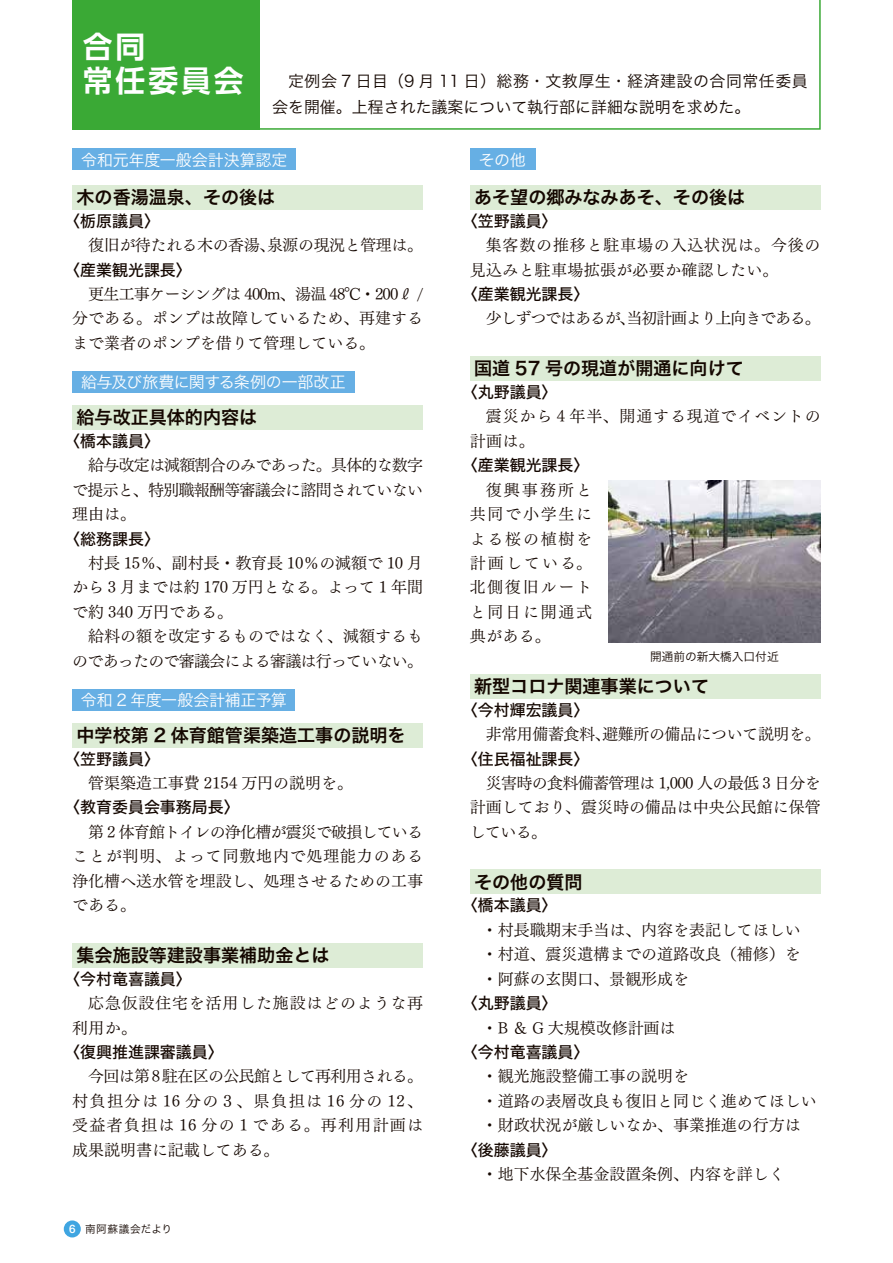
<style>
.page{position:relative;width:893px;height:1263px;background:#fff}
.page>*{position:absolute;margin:0;border:0;box-sizing:border-box;transform-origin:0 0}
.t1{font:700 29.7px/34px "UD Shin Go Pr 6 De";letter-spacing:.1em;color:#fff}
.t2{font:18px "Hira Kaku Std W6";color:#140700}
.t3{font:15.9px/24.5px "Tsuku Min Pr 6 R";color:#140700;text-align:justify}
.t4{font:15.9px "Hira Kaku Std W5";color:#140700}
.t5{font:15.9px/25.5px "Hira Kaku Std W3";color:#140700}
.t6{font:15.9px/24.5px "Tsuku Min Pr 6 R";letter-spacing:.055em;color:#140700}
.t7{font:15.9px "Hira Kaku Std W3";letter-spacing:-.015em;color:#fff}
.t8{font:15.9px "Tsuku Min Pr 6 R";letter-spacing:-.025em;color:#140700}
.t9{font:15.9px/24.5px "Tsuku Min Pr 6 R";letter-spacing:-.045em;color:#140700;text-align:right}
.t10{font:15.9px/24.5px "Tsuku Min Pr 6 R";letter-spacing:.035em;color:#140700}
.t11{font:15.9px "Tsuku Min Pr 6 R";letter-spacing:-.07em;color:#140700}
.t12{font:11.7px "Hira Kaku Std W3";color:#140700}
.t13{font:10.65px "Hira Kaku Std W3";letter-spacing:.04em;color:#140700}
.s1{font-family:"Helvetica Neue";font-weight:500;font-size:11.7px;color:#fff}
</style>
<div class="page">
<div style="left:72px;top:185px;width:351px;height:24px;background:#ddecd6"></div>
<div style="left:72px;top:405px;width:351px;height:24px;background:#ddecd6"></div>
<div style="left:72px;top:723px;width:351px;height:24px;background:#ddecd6"></div>
<div style="left:72px;top:943px;width:351px;height:24px;background:#ddecd6"></div>
<div style="left:72px;top:371px;width:282px;height:21px;background:#66afe4"></div>
<div style="left:72px;top:689px;width:223px;height:21px;background:#66afe4"></div>
<div style="left:470px;top:185px;width:351px;height:24px;background:#ddecd6"></div>
<div style="left:470px;top:356px;width:351px;height:25px;background:#ddecd6"></div>
<div style="left:470px;top:674px;width:351px;height:24px;background:#ddecd6"></div>
<div style="left:470px;top:870px;width:351px;height:24px;background:#ddecd6"></div>
<div style="left:72px;top:149px;width:224px;height:21px;background:#66afe4"></div>
<div style="left:470px;top:149px;width:65px;height:21px;background:#66afe4"></div>
<img style="left:608px;top:480px;width:213px;height:162px">
<div style="left:64px;top:1220px;width:17px;height:17px;background:#3fa5e1;border-radius:50%"></div>
<svg style="left:259px;top:0;width:562px;height:130px"></svg>
<div style="left:72px;top:0;width:187px;height:130px;background:#3aa935"></div>
<h1 class="t1" style="left:83px;top:29px;width:162px">合同<br>常任委員会</h1>
<p class="t5" style="left:272px;top:68px;width:537px;text-indent:16px">定例会 7 日目（9 月 11 日）総務・文教厚生・経済建設の合同常任委員会を開催。上程された議案について執行部に詳細な説明を求めた。</p>
<p class="t7" style="left:81px;top:148px;width:208px">令和元年度一般会計決算認定</p>
<p class="t7" style="left:479px;top:148px;width:49px">その他</p>
<p class="t2" style="left:77px;top:183px;width:200px">木の香湯温泉、その後は</p>
<p class="t4" style="left:64px;top:209px;width:97px">〈栃原議員〉</p>
<p class="t8" style="left:88px;top:231px;width:336px">復旧が待たれる木の香湯、泉源の現況と管理は。</p>
<p class="t4" style="left:64px;top:257px;width:129px">〈産業観光課長〉</p>
<p class="t3" style="left:72px;top:280px;width:352px;text-indent:16px">更生工事ケーシングは 400m、湯温 48℃・200ℓ /分である。ポンプは故障しているため、再建するまで業者のポンプを借りて管理している。</p>
<p class="t7" style="left:81px;top:370px;width:266px">給与及び旅費に関する条例の一部改正</p>
<p class="t2" style="left:77px;top:403px;width:182px">給与改正具体的内容は</p>
<p class="t4" style="left:64px;top:429px;width:97px">〈橋本議員〉</p>
<p class="t3" style="left:72px;top:451px;width:352px;text-indent:16px">給与改定は減額割合のみであった。具体的な数字で提示と、特別職報酬等審議会に諮問されていない理由は。</p>
<p class="t4" style="left:64px;top:526px;width:97px">〈総務課長〉</p>
<p class="t3" style="left:72px;top:549px;width:352px;text-indent:16px">村長 15％、副村長・教育長 10％の減額で 10 月から 3 月までは約 170 万円となる。よって 1 年間で約 340 万円である。</p>
<p class="t9" style="left:72px;top:622px;width:352px">給料の額を改定するものではなく、減額するものであったので審議会による審議は行っていない。</p>
<p class="t7" style="left:81px;top:688px;width:207px">令和 2 年度一般会計補正予算</p>
<p class="t2" style="left:77px;top:721px;width:331px">中学校第 2 体育館管渠築造工事の説明を</p>
<p class="t4" style="left:64px;top:746px;width:97px">〈笠野議員〉</p>
<p class="t3" style="left:88px;top:769px;width:266px">管渠築造工事費 2154 万円の説明を。</p>
<p class="t4" style="left:64px;top:795px;width:177px">〈教育委員会事務局長〉</p>
<p class="t3" style="left:72px;top:818px;width:352px;text-indent:16px">第 2 体育館トイレの浄化槽が震災で破損していることが判明、よって同敷地内で処理能力のある浄化槽へ送水管を埋設し、処理させるための工事である。</p>
<p class="t2" style="left:77px;top:941px;width:254px">集会施設等建設事業補助金とは</p>
<p class="t4" style="left:64px;top:966px;width:129px">〈今村竜喜議員〉</p>
<p class="t6" style="left:72px;top:989px;width:352px;text-indent:16px">応急仮設住宅を活用した施設はどのような再利用か。</p>
<p class="t4" style="left:64px;top:1040px;width:161px">〈復興推進課審議員〉</p>
<p class="t3" style="left:72px;top:1062px;width:352px;text-indent:16px">今回は第 8 駐在区の公民館として再利用される。村負担分は 16 分の３、県負担は 16 分の 12、受益者負担は 16 分の 1 である。再利用計画は成果説明書に記載してある。</p>
<p class="t13" style="left:69px;top:1221px;width:104px"><span class="s1">6</span> 南阿蘇議会だより</p>
<p class="t2" style="left:474px;top:183px;width:273px">あそ望の郷みなみあそ、その後は</p>
<p class="t4" style="left:462px;top:209px;width:97px">〈笠野議員〉</p>
<p class="t10" style="left:470px;top:231px;width:352px;text-indent:16px">集客数の推移と駐車場の入込状況は。今後の見込みと駐車場拡張が必要か確認したい。</p>
<p class="t4" style="left:462px;top:282px;width:129px">〈産業観光課長〉</p>
<p class="t11" style="left:486px;top:304px;width:336px">少しずつではあるが、当初計画より上向きである。</p>
<p class="t2" style="left:474px;top:355px;width:271px">国道 57 号の現道が開通に向けて</p>
<p class="t4" style="left:462px;top:380px;width:97px">〈丸野議員〉</p>
<p class="t6" style="left:470px;top:402px;width:352px;text-indent:16px">震災から 4 年半、開通する現道でイベントの計画は。</p>
<p class="t4" style="left:462px;top:453px;width:129px">〈産業観光課長〉</p>
<p class="t3" style="left:470px;top:476px;width:124px;text-indent:16px">復興事務所と共同で小学生による桜の植樹を計画している。北側復旧ルートと同日に開通式典がある。</p>
<p class="t2" style="left:474px;top:672px;width:236px">新型コロナ関連事業について</p>
<p class="t4" style="left:462px;top:697px;width:129px">〈今村輝宏議員〉</p>
<p class="t8" style="left:486px;top:720px;width:336px">非常用備蓄食料、避難所の備品について説明を。</p>
<p class="t4" style="left:462px;top:746px;width:129px">〈住民福祉課長〉</p>
<p class="t3" style="left:470px;top:769px;width:352px;text-indent:16px">災害時の食料備蓄管理は 1,000 人の最低 3 日分を計画しており、震災時の備品は中央公民館に保管している。</p>
<p class="t2" style="left:474px;top:868px;width:110px">その他の質問</p>
<p class="t4" style="left:462px;top:893px;width:97px">〈橋本議員〉</p>
<p class="t3" style="left:482px;top:916px;width:320px">・村長職期末手当は、内容を表記してほしい・村道、震災遺構までの道路改良（補修）を・阿蘇の玄関口、景観形成を</p>
<p class="t4" style="left:462px;top:991px;width:97px">〈丸野議員〉</p>
<p class="t3" style="left:482px;top:1013px;width:195px">・B ＆ G 大規模改修計画は</p>
<p class="t4" style="left:462px;top:1040px;width:129px">〈今村竜喜議員〉</p>
<p class="t3" style="left:482px;top:1062px;width:336px;text-align:left">・観光施設整備工事の説明を<br>・道路の表層改良も復旧と同じく進めてほしい・財政状況が厳しいなか、事業推進の行方は</p>
<p class="t4" style="left:462px;top:1138px;width:97px">〈後藤議員〉</p>
<p class="t3" style="left:482px;top:1160px;width:304px">・地下水保全基金設置条例、内容を詳しく</p>
<p class="t12" style="left:650px;top:648px;width:130px">開通前の新大橋入口付近</p>
</div>
